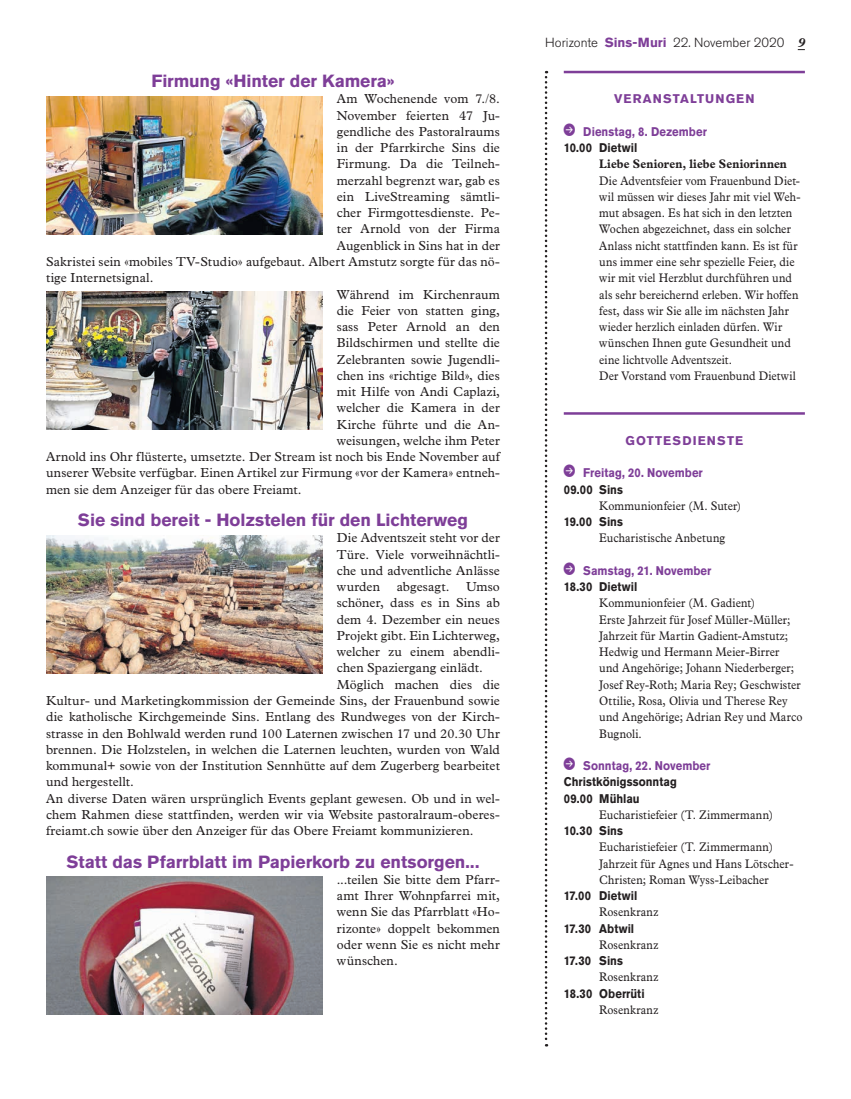
<style>
.page{position:relative;width:851px;height:1099px;background:#fff}
.page>*{position:absolute;margin:0;border:0;box-sizing:border-box;transform-origin:0 0}
.t1{font:700 17.5px "Akzidenz Grotesk Pro";letter-spacing:-.005em;color:#7e3e98}
.t2{font:13.12px/16.2px "Plantin Std";letter-spacing:.01em;color:#231f20;text-align:justify}
.t3{font:300 13.12px "Akzidenz Grotesk Pro";color:#231f20}
.t4{font:12.5px/16.2px "Plantin Std";letter-spacing:.01em;color:#231f20;scale:.9 1}
.t5{font:700 12.5px/16.2px "Akzidenz Grotesk Pro";letter-spacing:.005em;color:#231f20;scale:.9 1}
.t6{font:700 12.5px "Akzidenz Grotesk Pro";letter-spacing:.01em;color:#7e3e98;scale:.9 1}
.t7{font:700 12.5px "Plantin Std";letter-spacing:.01em;color:#231f20;scale:.9 1}
.t8{font:700 12.5px "Akzidenz Grotesk Pro";letter-spacing:.09em;color:#7e3e98}
.s1{font-weight:700;color:#7e3e98}
.s2{font-family:"Plantin MT Pro";font-weight:700;font-style:italic}
</style>
<div class="page">
<svg style="left:544px;top:71px;width:3px;height:975px"></svg>
<img style="left:46px;top:96px;width:276px;height:138px">
<img style="left:46px;top:291px;width:276px;height:138px">
<img style="left:46px;top:535px;width:276px;height:138px">
<img style="left:46px;top:876px;width:276px;height:138px">
<hr style="left:563px;top:412px;width:241px;height:2px;background:#7e3e98">
<hr style="left:563px;top:71px;width:241px;height:2px;background:#7e3e98">
<h1 class="t1" style="left:151px;top:70px;width:244px">Firmung «Hinter der Kamera»</h1>
<p class="t2" style="left:337px;top:91px;width:165px">Am Wochenende vom 7./8.</p>
<p class="t2" style="left:337px;top:107px;width:164px">November feierten 47 Ju-</p>
<p class="t2" style="left:337px;top:123px;width:164px">gendliche des Pastoralraums</p>
<p class="t2" style="left:337px;top:140px;width:164px">in der Pfarrkirche Sins die</p>
<p class="t2" style="left:337px;top:156px;width:164px">Firmung. Da die Teilneh-</p>
<p class="t2" style="left:337px;top:172px;width:164px">merzahl begrenzt war, gab es</p>
<p class="t2" style="left:337px;top:188px;width:164px">ein LiveStreaming sämtli-</p>
<p class="t2" style="left:337px;top:205px;width:164px">cher Firmgottesdienste. Pe-</p>
<p class="t2" style="left:337px;top:221px;width:164px">ter Arnold von der Firma</p>
<p class="t2" style="left:337px;top:237px;width:165px">Augenblick in Sins hat in der</p>
<p class="t2" style="left:46px;top:253px;width:455px">Sakristei sein «mobiles TV-Studio» aufgebaut. Albert Amstutz sorgte für das nö-</p>
<p class="t2" style="left:46px;top:270px;width:109px">tige Internetsignal.</p>
<p class="t2" style="left:337px;top:286px;width:164px">Während im Kirchenraum</p>
<p class="t2" style="left:337px;top:302px;width:164px">die Feier von statten ging,</p>
<p class="t2" style="left:337px;top:318px;width:164px">sass Peter Arnold an den</p>
<p class="t2" style="left:337px;top:335px;width:164px">Bildschirmen und stellte die</p>
<p class="t2" style="left:337px;top:351px;width:164px">Zelebranten sowie Jugendli-</p>
<p class="t2" style="left:337px;top:367px;width:164px">chen ins «richtige Bild», dies</p>
<p class="t2" style="left:337px;top:383px;width:164px">mit Hilfe von Andi Caplazi,</p>
<p class="t2" style="left:337px;top:400px;width:164px">welcher die Kamera in der</p>
<p class="t2" style="left:337px;top:416px;width:164px">Kirche führte und die An-</p>
<p class="t2" style="left:337px;top:432px;width:164px">weisungen, welche ihm Peter</p>
<p class="t2" style="left:46px;top:448px;width:455px">Arnold ins Ohr flüsterte, umsetzte. Der Stream ist noch bis Ende November auf</p>
<p class="t2" style="left:46px;top:465px;width:455px">unserer Website verfügbar. Einen Artikel zur Firmung «vor der Kamera» entneh-</p>
<p class="t2" style="left:46px;top:481px;width:257px">men sie dem Anzeiger für das obere Freiamt.</p>
<h1 class="t1" style="left:78px;top:508px;width:391px">Sie sind bereit - Holzstelen für den Lichterweg</h1>
<p class="t2" style="left:337px;top:530px;width:164px">Die Adventszeit steht vor der Türe. Viele vorweihnächtli&shy;che und adventliche Anlässe wurden</p>
<p class="t2" style="left:397px;top:578px;width:54px">abgesagt.</p>
<p class="t2" style="left:466px;top:578px;width:35px">Umso</p>
<p class="t2" style="left:337px;top:595px;width:164px">schöner, dass es in Sins ab</p>
<p class="t2" style="left:337px;top:611px;width:164px">dem 4. Dezember ein neues</p>
<p class="t2" style="left:337px;top:627px;width:164px">Projekt gibt. Ein Lichterweg,</p>
<p class="t2" style="left:337px;top:643px;width:164px">welcher zu einem abendli-</p>
<p class="t2" style="left:337px;top:660px;width:147px">chen Spaziergang einlädt.</p>
<p class="t2" style="left:337px;top:676px;width:164px">Möglich machen dies die</p>
<p class="t2" style="left:46px;top:692px;width:455px">Kultur- und Marketingkommission der Gemeinde Sins, der Frauenbund sowie</p>
<p class="t2" style="left:46px;top:708px;width:455px">die katholische Kirchgemeinde Sins. Entlang des Rundweges von der Kirch-</p>
<p class="t2" style="left:46px;top:725px;width:455px">strasse in den Bohlwald werden rund 100 Laternen zwischen 17 und 20.30 Uhr</p>
<p class="t2" style="left:46px;top:741px;width:455px">brennen. Die Holzstelen, in welchen die Laternen leuchten, wurden von Wald</p>
<p class="t2" style="left:46px;top:757px;width:455px">kommunal+ sowie von der Institution Sennhütte auf dem Zugerberg bearbeitet</p>
<p class="t2" style="left:46px;top:773px;width:89px">und hergestellt.</p>
<p class="t2" style="left:46px;top:790px;width:455px">An diverse Daten wären ursprünglich Events geplant gewesen. Ob und in wel-</p>
<p class="t2" style="left:46px;top:806px;width:455px">chem Rahmen diese stattfinden, werden wir via Website pastoralraum-oberes-</p>
<p class="t2" style="left:46px;top:822px;width:429px">freiamt.ch sowie über den Anzeiger für das Obere Freiamt kommunizieren.</p>
<h1 class="t1" style="left:67px;top:850px;width:414px">Statt das Pfarrblatt im Papierkorb zu entsorgen...</h1>
<p class="t2" style="left:337px;top:871px;width:165px">...teilen Sie bitte dem Pfarr&shy;amt Ihrer Wohnpfarrei mit, wenn Sie das Pfarrblatt «Ho&shy;rizonte» doppelt bekommen oder wenn Sie es nicht mehr wünschen.</p>
<p class="t3" style="left:545px;top:34px;width:261px">Horizonte <span class="s1">Sins-Muri</span> 22. November 2020 <span class="s2">9</span></p>
<p class="t8" style="left:614px;top:91px;width:142px">VERANSTALTUNGEN</p>
<p class="t6" style="left:583px;top:123px;width:139px">Dienstag, 8. Dezember</p>
<p class="t5" style="left:563px;top:139px;width:83px">10.00 Dietwil</p>
<p class="t7" style="left:599px;top:157px;width:210px">Liebe Senioren, liebe Seniorinnen</p>
<p class="t4" style="left:599px;top:172px;width:225px">Die Adventsfeier vom Frauenbund Diet&shy;wil müssen wir dieses Jahr mit viel Weh&shy;mut absagen. Es hat sich in den letzten Wochen abgezeichnet, dass ein solcher Anlass nicht stattfinden kann. Es ist für uns immer eine sehr spezielle Feier, die wir mit viel Herzblut durchführen und als sehr bereichernd erleben. Wir hoffen fest, dass wir Sie alle im nächsten Jahr wieder herzlich einladen dürfen. Wir wünschen Ihnen gute Gesundheit und eine lichtvolle Adventszeit.<br>Der Vorstand vom Frauenbund Dietwil</p>
<p class="t8" style="left:625px;top:432px;width:119px">GOTTESDIENSTE</p>
<p class="t6" style="left:583px;top:465px;width:134px">Freitag, 20. November</p>
<p class="t5" style="left:563px;top:481px;width:67px">09.00 Sins</p>
<p class="t4" style="left:599px;top:497px;width:159px">Kommunionfeier (M. Suter)</p>
<p class="t5" style="left:563px;top:513px;width:67px">19.00 Sins</p>
<p class="t4" style="left:599px;top:530px;width:141px">Eucharistische Anbetung</p>
<p class="t6" style="left:583px;top:562px;width:144px">Samstag, 21. November</p>
<p class="t5" style="left:563px;top:578px;width:83px">18.30 Dietwil</p>
<p class="t4" style="left:599px;top:595px;width:227px">Kommunionfeier (M. Gadient)<br>Erste Jahrzeit für Josef Müller-Müller; Jahrzeit für Martin Gadient-Amstutz; Hedwig und Hermann Meier-Birrer<br>und Angehörige; Johann Niederberger; Josef Rey-Roth; Maria Rey; Geschwister Ottilie, Rosa, Olivia und Therese Rey und Angehörige; Adrian Rey und Marco Bugnoli.</p>
<p class="t6" style="left:583px;top:757px;width:143px">Sonntag, 22. November</p>
<p class="t5" style="left:563px;top:773px;width:127px">Christkönigssonntag<br>09.00 Mühlau</p>
<p class="t4" style="left:599px;top:806px;width:195px">Eucharistiefeier (T. Zimmermann)</p>
<p class="t5" style="left:563px;top:822px;width:67px">10.30 Sins</p>
<p class="t4" style="left:599px;top:839px;width:217px">Eucharistiefeier (T. Zimmermann)<br>Jahrzeit für Agnes und Hans Lötscher-<br>Christen; Roman Wyss-Leibacher</p>
<p class="t5" style="left:563px;top:887px;width:83px">17.00 Dietwil</p>
<p class="t4" style="left:599px;top:904px;width:67px">Rosenkranz</p>
<p class="t5" style="left:563px;top:919px;width:80px">17.30 Abtwil</p>
<p class="t4" style="left:599px;top:936px;width:67px">Rosenkranz</p>
<p class="t5" style="left:563px;top:952px;width:67px">17.30 Sins</p>
<p class="t4" style="left:599px;top:969px;width:67px">Rosenkranz</p>
<p class="t5" style="left:563px;top:984px;width:91px">18.30 Oberrüti</p>
<p class="t4" style="left:599px;top:1001px;width:67px">Rosenkranz</p>
</div>
